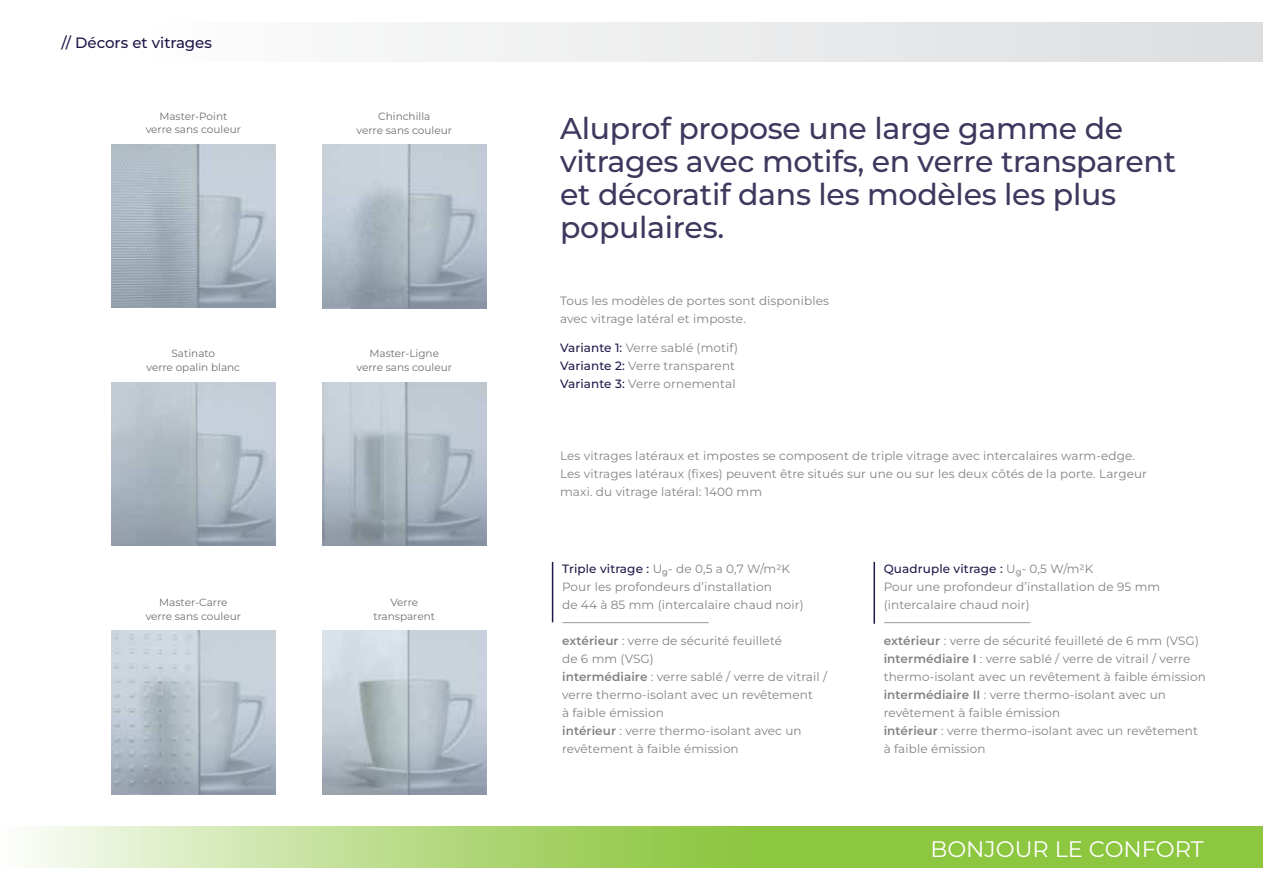
<style>
.page{position:relative;width:1263px;height:893px;background:#fff}
.page>*{position:absolute;margin:0;border:0;box-sizing:border-box;transform-origin:0 0}
.t1{font:500 30px/33px "Aluprof Sans";letter-spacing:-.01em;color:#3f385e}
.t2{font:22.5px "Aluprof Sans";color:#fff}
.t3{font:500 15px "Aluprof Sans";color:#1d1848}
.t4{font:12px/18px "Aluprof Sans";letter-spacing:.01em;color:#808285}
.t5{font:10.5px/13.5px "Aluprof Sans";color:#6d6e71;text-align:center}
.s1{font-weight:500;color:#1d1848}
.s2{font-weight:600}
</style>
<div class="page">
<svg style="left:30px;top:827px;width:1233px;height:41px;background:#a9d36e"></svg>
<div style="left:142px;top:23px;width:1121px;height:38px;background:linear-gradient(to right,#fdfdfd,#dcdddf)"></div>
<img style="left:112px;top:631px;width:163px;height:163px">
<img style="left:323px;top:145px;width:163px;height:163px">
<img style="left:112px;top:144px;width:163px;height:164px">
<img style="left:112px;top:382px;width:163px;height:164px">
<img style="left:323px;top:382px;width:163px;height:164px">
<img style="left:323px;top:631px;width:163px;height:163px">
<hr style="left:552px;top:562px;width:1px;height:60px;background:#1d1848">
<hr style="left:873px;top:562px;width:2px;height:62px;background:#1d1848">
<hr style="left:562px;top:622px;width:147px;height:1px;background:#000">
<hr style="left:884px;top:622px;width:146px;height:1px;background:#000">
<p class="t3" style="left:62px;top:32px;width:152px">// Décors et vitrages</p>
<p class="t5" style="left:146px;top:109px;width:97px">Master-Point verre sans couleur</p>
<p class="t5" style="left:357px;top:109px;width:97px">Chinchilla<br>verre sans couleur</p>
<h1 class="t1" style="left:560px;top:111px;width:617px">Aluprof propose une large gamme de vitrages avec motifs, en verre transparent et décoratif dans les modèles les plus populaires.</h1>
<p class="t4" style="left:560px;top:292px;width:270px">Tous les modèles de portes sont disponibles avec vitrage latéral et imposte.</p>
<p class="t5" style="left:147px;top:347px;width:95px">Satinato<br>verre opalin blanc</p>
<p class="t5" style="left:357px;top:347px;width:97px">Master-Ligne verre sans couleur</p>
<p class="t4" style="left:560px;top:339px;width:179px"><span class="s1">Variante 1:</span> Verre sablé (motif)<br><span class="s1">Variante 2:</span> Verre transparent<br><span class="s1">Variante 3:</span> Verre ornemental</p>
<p class="t4" style="left:560px;top:446px;width:588px">Les vitrages latéraux et impostes se composent de triple vitrage avec intercalaires warm-edge.<br>Les vitrages latéraux (fixes) peuvent être situés sur une ou sur les deux côtés de la porte. Largeur maxi. du vitrage latéral: 1400 mm</p>
<p class="t5" style="left:146px;top:596px;width:97px">Master-Carre verre sans couleur</p>
<p class="t5" style="left:374px;top:596px;width:63px">Verre transparent</p>
<p class="t4" style="left:562px;top:559px;width:243px"><span class="s1">Triple vitrage :</span> Ug- de 0,5 a 0,7 W/m2K<br>Pour les profondeurs d’installation<br>de 44 à 85 mm (intercalaire chaud noir)</p>
<p class="t4" style="left:562px;top:631px;width:267px"><span class="s2">extérieur</span> : verre de sécurité feuilleté<br>de 6 mm (VSG)<br><span class="s2">intermédiaire</span> : verre sablé / verre de vitrail / verre thermo-isolant avec un revêtement<br>à faible émission<br><span class="s2">intérieur</span> : verre thermo-isolant avec un revêtement à faible émission</p>
<p class="t4" style="left:884px;top:559px;width:278px"><span class="s1">Quadruple vitrage :</span> Ug- 0,5 W/m2K<br>Pour une profondeur d’installation de 95 mm (intercalaire chaud noir)</p>
<p class="t4" style="left:884px;top:631px;width:324px"><span class="s2">extérieur</span> : verre de sécurité feuilleté de 6 mm (VSG) <span class="s2">intermédiaire I</span> : verre sablé / verre de vitrail / verre thermo-isolant avec un revêtement à faible émission <span class="s2">intermédiaire II</span> : verre thermo-isolant avec un revêtement à faible émission<br><span class="s2">intérieur</span> : verre thermo-isolant avec un revêtement à faible émission</p>
<h2 class="t2" style="left:930px;top:833px;width:275px">BONJOUR LE CONFORT</h2>
</div>
